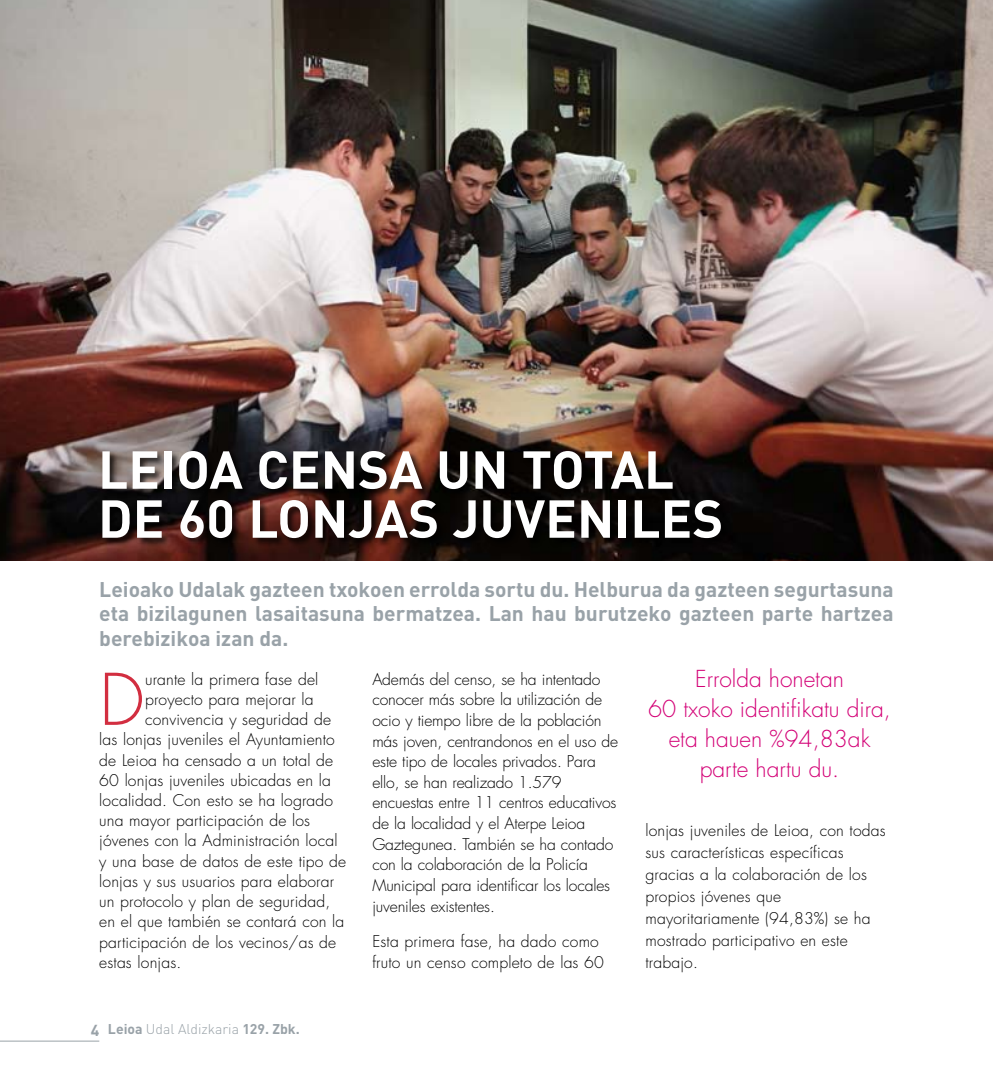
<style>
.page{position:relative;width:993px;height:1092px;background:#fff}
.page>*{position:absolute;margin:0;border:0;box-sizing:border-box;transform-origin:0 0}
.t1{font:300 69.12px "Futura";color:#d22e40}
.t2{font:700 52.5px/49px "DIN";color:#fff}
.t3{font:300 22.75px/29.8px "Futura";color:#d30076;text-align:center}
.t4{font:700 21px/24.5px "DIN";color:#99a2a8;text-align:justify}
.t5{font:300 15.75px/22.1px "Futura";letter-spacing:.01em;color:#000}
.t6{font:300 15.75px/20.7px "Futura";letter-spacing:-.01em;color:#000}
.t7{font:300 14px "DIN";color:#99a2a8}
.s1{font-weight:700;font-size:15.75px}
.s2{font-weight:700}
</style>
<div class="page">
<hr style="left:0;top:1040px;width:99px;height:1px;background:#99a2a8">
<img style="left:0;top:0;width:992px;height:561px">
<div style="left:102px;top:450px;width:628px;height:97px;background:#000;opacity:.75"></div>
<h2 class="t2" style="left:98px;top:443px;width:622px">Leioa censa un total de 60 lonjas juveniles</h2>
<h3 class="t4" style="left:99px;top:575px;width:795px">Leioako Udalak gazteen txokoen errolda sortu du. Helburua da gazteen segurtasuna eta bizilagunen lasaitasuna bermatzea. Lan hau burutzeko gazteen parte hartzea berebizikoa izan da.</h3>
<p class="t6" style="left:372px;top:669px;width:247px">Además del censo, se ha intentado conocer más sobre la utilización de ocio y tiempo libre de la población más joven, centrandonos en el uso de este tipo de locales privados. Para ello, se han realizado 1.579 encuestas entre 11 centros educativos de la localidad y el Aterpe Leioa Gaztegunea. También se ha contado con la colaboración de la Policía Municipal para identificar los locales juveniles existentes.</p>
<p class="t5" style="left:372px;top:931px;width:233px;line-height:20.7px">Esta primera fase, ha dado como fruto un censo completo de las 60</p>
<h3 class="t3" style="left:648px;top:665px;width:244px">Errolda honetan<br>60 txoko identifikatu dira, eta hauen %94,83ak parte hartu du.</h3>
<h1 class="t1" style="left:99px;top:657px;width:47px">D</h1>
<p class="t5" style="left:145px;top:668px;width:175px">urante la primera fase del</p>
<p class="t5" style="left:145px;top:688px;width:170px">proyecto para mejorar la</p>
<p class="t5" style="left:145px;top:708px;width:187px">convivencia y seguridad de</p>
<p class="t5" style="left:99px;top:729px;width:237px">las lonjas juveniles el Ayuntamiento</p>
<p class="t5" style="left:99px;top:749px;width:235px">de Leioa ha censado a un total de</p>
<p class="t5" style="left:99px;top:769px;width:233px">60 lonjas juveniles ubicadas en la</p>
<p class="t5" style="left:99px;top:789px;width:235px">localidad. Con esto se ha logrado</p>
<p class="t5" style="left:99px;top:809px;width:212px">una mayor participación de los</p>
<p class="t5" style="left:99px;top:830px;width:240px">jóvenes con la Administración local</p>
<p class="t5" style="left:99px;top:850px;width:248px">y una base de datos de este tipo de</p>
<p class="t5" style="left:99px;top:870px;width:236px">lonjas y sus usuarios para elaborar</p>
<p class="t5" style="left:99px;top:890px;width:232px">un protocolo y plan de seguridad,</p>
<p class="t5" style="left:99px;top:911px;width:246px">en el que también se contará con la</p>
<p class="t5" style="left:99px;top:931px;width:238px">participación de los vecinos/as de</p>
<p class="t5" style="left:99px;top:951px;width:83px">estas lonjas.</p>
<p class="t5" style="left:645px;top:819px;width:242px">lonjas juveniles de Leioa, con todas sus características específicas gracias a la colaboración de los propios jóvenes que mayoritariamente (94,83%) se ha mostrado participativo en este trabajo.</p>
<p class="t7" style="left:91px;top:1020px;width:210px"><span class="s1">4</span> <span class="s2">Leioa</span> Udal Aldizkaria <span class="s2">129. Zbk.</span></p>
</div>
